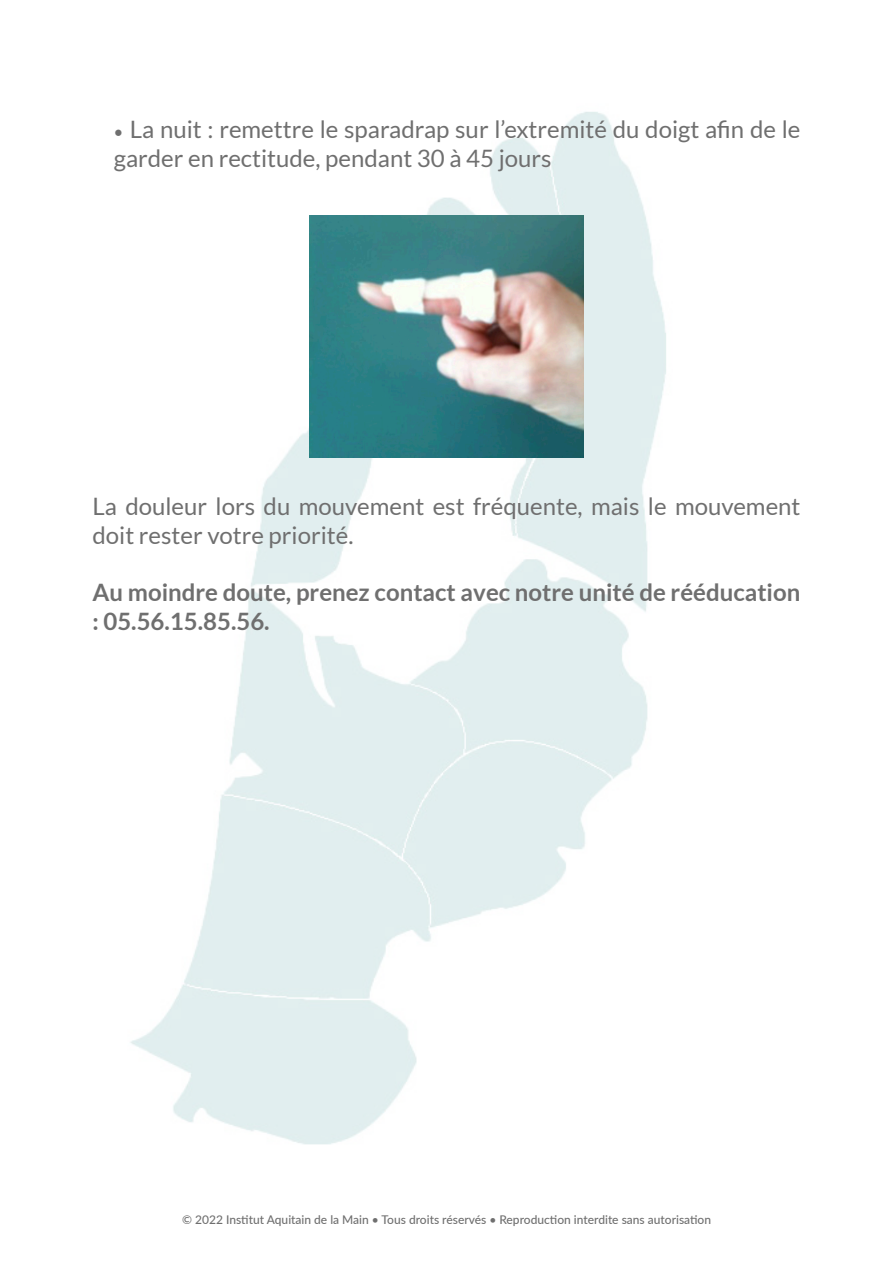
<style>
.page{position:relative;width:893px;height:1263px;background:#fff}
.page>*{position:absolute;margin:0;border:0;box-sizing:border-box;transform-origin:0 0}
.t1{font:24px/28.8px "Lato";color:#6f6f6f}
.t2{font:700 24px/28.8px "Lato";color:#6f6f6f}
.t3{font:500 12px "Lato";color:#6f6f6f}
.s1{font-family:"Minion Pro"}
</style>
<div class="page">
<img style="left:130px;top:112px;width:536px;height:1033px">
<img style="left:310px;top:216px;width:273px;height:242px">
<p class="t1" style="left:114px;top:115px;width:688px"><span class="s1">•</span> La nuit : remettre le sparadrap sur l’extremité du doigt afin de le garder en rectitude, pendant 30 à 45 jours</p>
<p class="t1" style="left:92px;top:491px;width:710px">La douleur lors du mouvement est fréquente, mais le mouvement doit rester votre priorité.</p>
<p class="t2" style="left:92px;top:578px;width:709px">Au moindre doute, prenez contact avec notre unité de rééducation : 05.56.15.85.56.</p>
<p class="t3" style="left:182px;top:1211px;width:530px">© 2022 Institut Aquitain de la Main • Tous droits réservés • Reproduction interdite sans autorisation</p>
</div>
